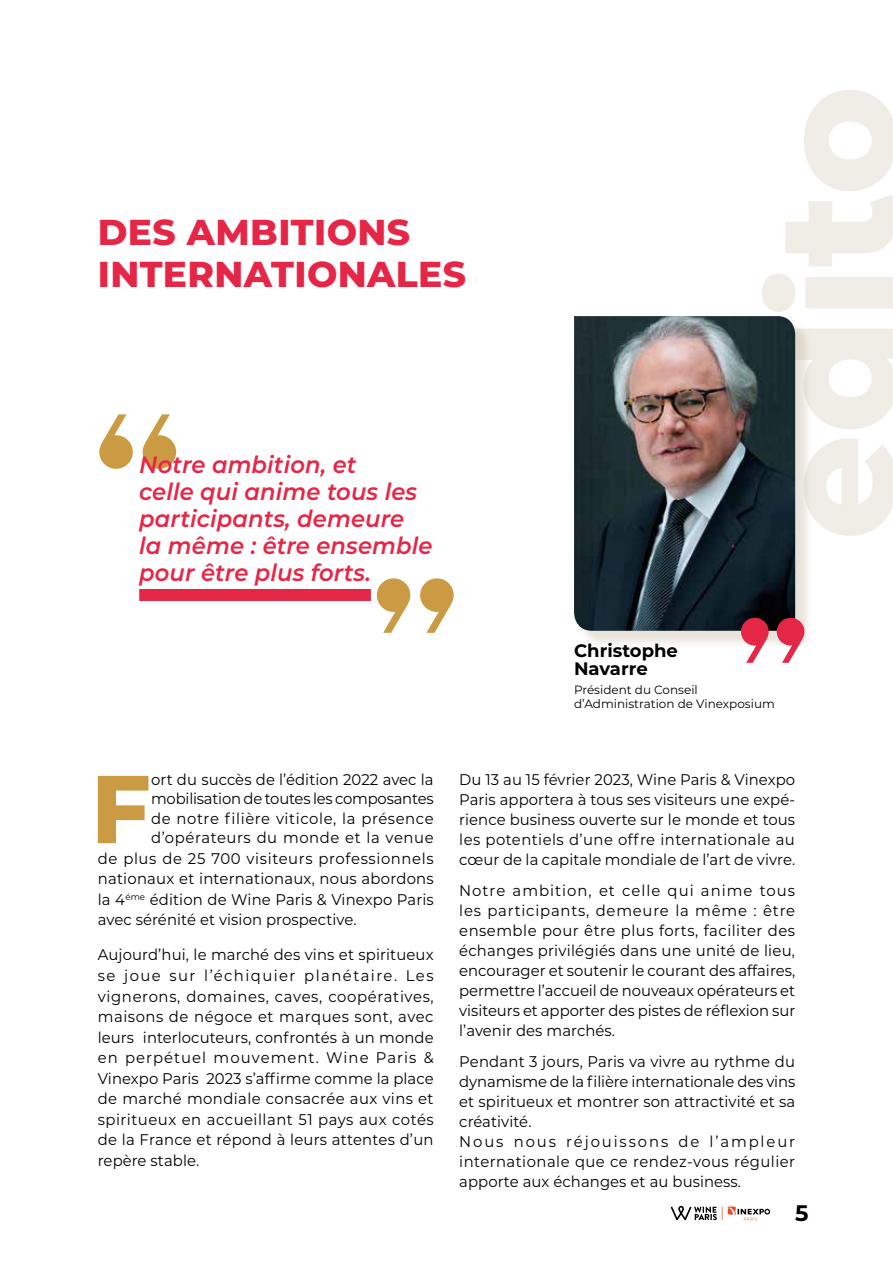
<style>
.page{position:relative;width:893px;height:1263px;background:#fff}
.page>*{position:absolute;margin:0;border:0;box-sizing:border-box;transform-origin:0 0}
.t1{font:185.1px "Major Mono Display";color:#cb9b43}
.t2{font:800 165.9px "Montserrat";color:#f0ede7}
.t3{font:153px "Major Mono Display";color:#e62647}
.t4{font:800 96.15px "Montserrat";color:#cb9b43;scale:.96 1}
.t5{font:800 36px/42px "Montserrat";letter-spacing:.01em;color:#e62647}
.t6{font:italic 600 23.55px/27.3px "Montserrat";letter-spacing:.005em;color:#e62647;scale:.96 1}
.t7{font:700 22.5px "Montserrat";color:#000}
.t8{font:700 18px/18px "Montserrat";color:#000}
.t9{font:15.45px/20px "Montserrat";letter-spacing:.005em;color:#000;text-align:justify;scale:.96 1}
.t10{font:15.45px "Montserrat";letter-spacing:.04em;color:#000;scale:.96 1}
.t11{font:15.45px "Montserrat";letter-spacing:-.015em;color:#000;scale:.96 1}
.t12{font:12px/14.4px "Montserrat";color:#000}
</style>
<div class="page">
<svg style="left:671px;top:1206px;width:99px;height:14px"></svg>
<div style="left:576px;top:318px;width:238px;height:331px;background:#bcae95;opacity:.35"></div>
<img style="left:574px;top:316px;width:221px;height:315px">
<div style="left:139px;top:589px;width:232px;height:12px;background:#e62647"></div>
<h3 class="t5" style="left:98px;top:210px;width:370px">DES AMBITIONS<br>INTERNATIONALES</h3>
<h1 class="t1" style="left:206px;top:553px;width:138px;rotate:-180deg">”</h1>
<h3 class="t6" style="left:139px;top:449px;width:307px">Notre ambition, et<br>celle qui anime tous les participants, demeure<br>la même : être ensemble pour être plus forts.</h3>
<h1 class="t1" style="left:347px;top:494px;width:138px">”</h1>
<h2 class="t2" style="left:715px;top:540px;width:457px;rotate:-90deg">édito</h2>
<h3 class="t3" style="left:716px;top:548px;width:115px">”</h3>
<p class="t8" style="left:574px;top:641px;width:105px">Christophe<br>Navarre</p>
<p class="t12" style="left:574px;top:682px;width:202px">Président du Conseil d’Administration de Vinexposium</p>
<h3 class="t4" style="left:91px;top:738px;width:63px">F</h3>
<p class="t9" style="left:151px;top:769px;width:296px">ort du succès de l’édition 2022 avec la</p>
<p class="t11" style="left:151px;top:788px;width:296px">mobilisation de toutes les composantes</p>
<p class="t10" style="left:151px;top:807px;width:296px">de notre filière viticole, la présence</p>
<p class="t10" style="left:151px;top:827px;width:296px">d’opérateurs du monde et la venue</p>
<p class="t10" style="left:98px;top:848px;width:351px">de plus de 25 700 visiteurs professionnels</p>
<p class="t9" style="left:98px;top:868px;width:351px">nationaux et internationaux, nous abordons</p>
<p class="t9" style="left:98px;top:889px;width:352px">la 4<sup>éme</sup> édition de Wine Paris &amp; Vinexpo Paris</p>
<p class="t9" style="left:98px;top:909px;width:271px">avec sérénité et vision prospective.</p>
<p class="t9" style="left:98px;top:944px;width:351px;line-height:20.5px">Aujourd’hui, le marché des vins et spiritueux se joue sur l’échiquier planétaire. Les vignerons, domaines, caves, coopératives, maisons de négoce et marques sont, avec leurs interlocuteurs, confrontés à un monde en perpétuel mouvement. Wine Paris &amp; Vinexpo Paris 2023 s’affirme comme la place de marché mondiale consacrée aux vins et spiritueux en accueillant 51 pays aux cotés de la France et répond à leurs attentes d’un repère stable.</p>
<p class="t9" style="left:459px;top:769px;width:351px">Du 13 au 15 février 2023, Wine Paris &amp; Vinexpo Paris apportera à tous ses visiteurs une expé&shy;rience business ouverte sur le monde et tous les potentiels d’une offre internationale au cœur de la capitale mondiale de l’art de vivre.</p>
<p class="t9" style="left:459px;top:879px;width:352px">Notre ambition, et celle qui anime tous les participants, demeure la même : être ensemble pour être plus forts, faciliter des échanges privilégiés dans une unité de lieu, encourager et soutenir le courant des affaires, permettre l’accueil de nouveaux opérateurs et visiteurs et apporter des pistes de réflexion sur l’avenir des marchés.</p>
<p class="t9" style="left:459px;top:1050px;width:352px;text-align:left">Pendant 3 jours, Paris va vivre au rythme du dynamisme de la filière internationale des vins et spiritueux et montrer son attractivité et sa créativité.<br>Nous nous réjouissons de l’ampleur internationale que ce rendez-vous régulier apporte aux échanges et au business.</p>
<h3 class="t7" style="left:795px;top:1197px;width:15px">5</h3>
</div>
